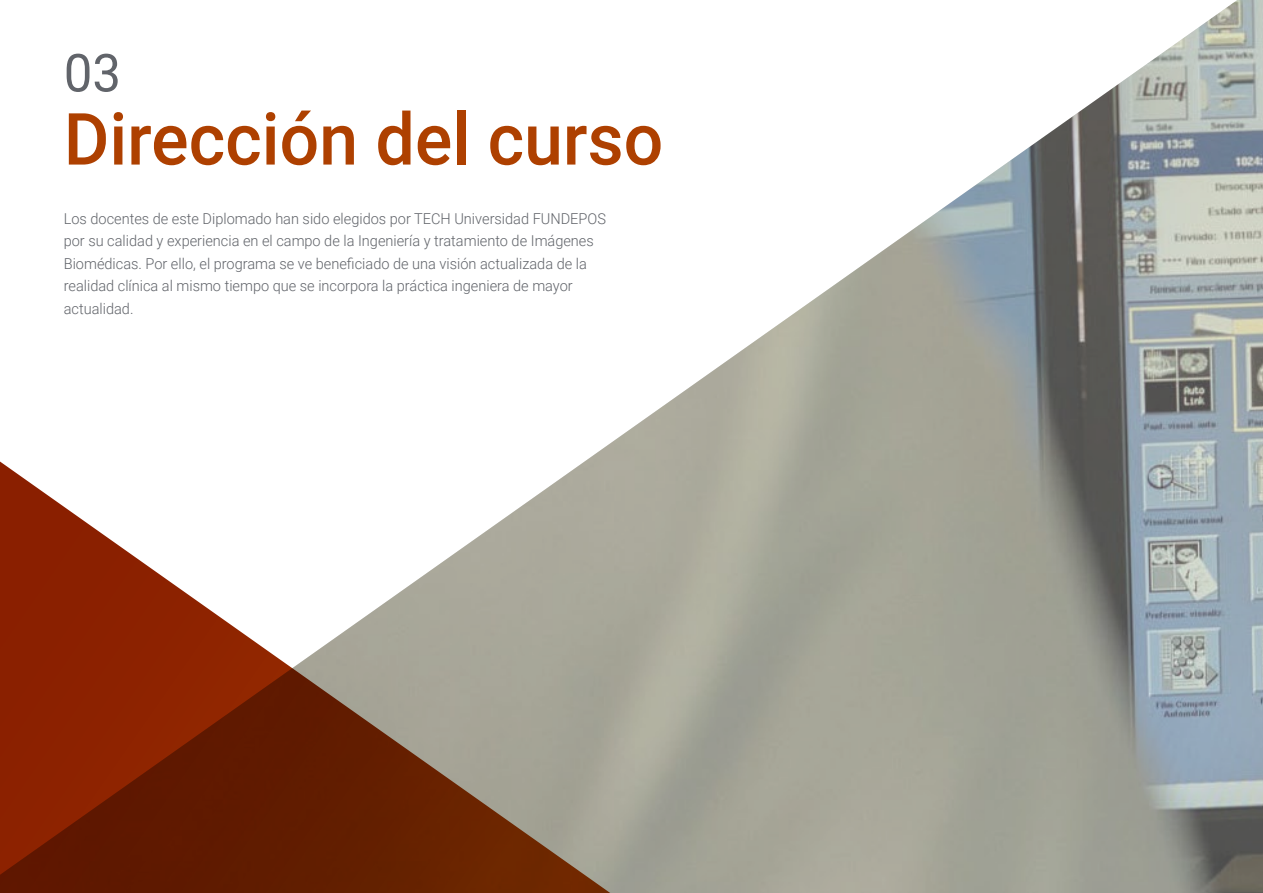
<style>
.page{position:relative;width:1263px;height:893px;background:#fff}
.page>*{position:absolute;margin:0;border:0;box-sizing:border-box;transform-origin:0 0}
.t1{font:500 72px "Roboto";color:#ae4000}
.t2{font:52.5px "Roboto";color:#61646a}
.t3{font:300 15px/22.5px "Roboto";color:#61646a}
</style>
<div class="page">
<img style="left:607px;top:0;width:656px;height:893px">
<svg style="left:0;top:446px;width:640px;height:447px"></svg>
<h2 class="t2" style="left:64px;top:36px;width:59px">03</h2>
<h1 class="t1" style="left:64px;top:89px;width:601px">Dirección del curso</h1>
<p class="t3" style="left:64px;top:207px;width:544px">Los docentes de este Diplomado han sido elegidos por TECH Universidad FUNDEPOS por su calidad y experiencia en el campo de la Ingeniería y tratamiento de Imágenes Biomédicas. Por ello, el programa se ve beneficiado de una visión actualizada de la realidad clínica al mismo tiempo que se incorpora la práctica ingeniera de mayor actualidad.</p>
</div>
